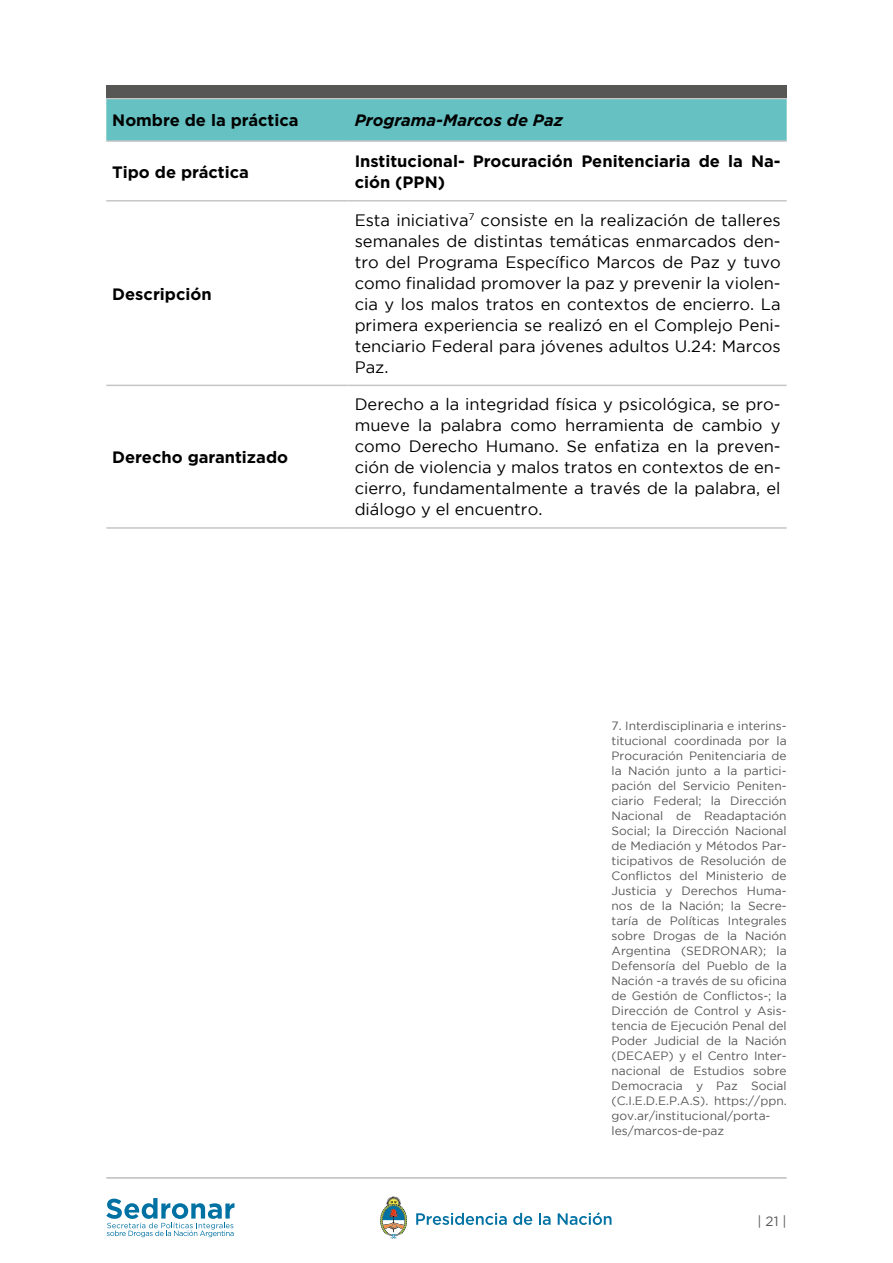
<style>
.page{position:relative;width:893px;height:1263px;background:#fff}
.page>*{position:absolute;margin:0;border:0;box-sizing:border-box;transform-origin:0 0}
.t1{font:16.5px/21px "Gotham";color:#000;text-align:justify}
.t2{font:700 16.5px/21px "Gotham";color:#000}
.t3{font:italic 700 16.5px "Gotham";color:#000}
.t4{font:13.5px "Gotham";color:#575756}
.t5{font:12px/15px "Gotham";color:#575756}
</style>
<div class="page">
<hr style="left:106px;top:1177px;width:681px;height:1px;background:#9d9d9c">
<svg style="left:416px;top:1213px;width:91px;height:12px"></svg>
<svg style="left:513px;top:1213px;width:19px;height:12px"></svg>
<svg style="left:539px;top:1213px;width:12px;height:12px"></svg>
<svg style="left:558px;top:1212px;width:53px;height:13px"></svg>
<svg style="left:380px;top:1196px;width:27px;height:43px"></svg>
<svg style="left:106px;top:1198px;width:128px;height:39px"></svg>
<div style="left:106px;top:99px;width:681px;height:41px;background:#65c1c2"></div>
<hr style="left:106px;top:98px;width:243px;height:1px;background:#c6c6c6">
<hr style="left:349px;top:98px;width:438px;height:1px;background:#c6c6c6">
<hr style="left:106px;top:140px;width:243px;height:2px;background:#c6c6c6">
<hr style="left:349px;top:140px;width:438px;height:2px;background:#c6c6c6">
<hr style="left:106px;top:200px;width:243px;height:2px;background:#c6c6c6">
<hr style="left:349px;top:200px;width:438px;height:2px;background:#c6c6c6">
<hr style="left:106px;top:385px;width:243px;height:1px;background:#c6c6c6">
<hr style="left:349px;top:385px;width:438px;height:1px;background:#c6c6c6">
<hr style="left:106px;top:527px;width:243px;height:2px;background:#c6c6c6">
<hr style="left:349px;top:527px;width:438px;height:2px;background:#c6c6c6">
<div style="left:106px;top:85px;width:681px;height:13px;background:#575756"></div>
<h1 class="t2" style="left:112px;top:110px;width:188px">Nombre de la práctica</h1>
<h1 class="t3" style="left:355px;top:110px;width:210px">Programa-Marcos de Paz</h1>
<h1 class="t2" style="left:112px;top:161px;width:138px">Tipo de práctica</h1>
<h1 class="t2" style="left:355px;top:151px;width:427px">Institucional- Procuración Penitenciaria de la Na&shy;ción (PPN)</h1>
<h1 class="t2" style="left:112px;top:283px;width:101px">Descripción</h1>
<h1 class="t2" style="left:112px;top:447px;width:177px">Derecho garantizado</h1>
<p class="t1" style="left:355px;top:209px;width:427px">Esta iniciativa<sup>7</sup> consiste en la realización de talleres semanales de distintas temáticas enmarcados den&shy;tro del Programa Específico Marcos de Paz y tuvo como finalidad promover la paz y prevenir la violen&shy;cia y los malos tratos en contextos de encierro. La primera experiencia se realizó en el Complejo Peni&shy;tenciario Federal para jóvenes adultos U.24: Marcos Paz.</p>
<p class="t1" style="left:355px;top:394px;width:428px">Derecho a la integridad física y psicológica, se pro&shy;mueve la palabra como herramienta de cambio y como Derecho Humano. Se enfatiza en la preven&shy;ción de violencia y malos tratos en contextos de en&shy;cierro, fundamentalmente a través de la palabra, el diálogo y el encuentro.</p>
<p class="t5" style="left:611px;top:718px;width:177px">7. Interdisciplinaria e interins&shy;titucional coordinada por la<br>Procuración Penitenciaria de la Nación junto a la partici&shy;pación del Servicio Peniten&shy;ciario Federal; la Dirección<br>Nacional de Readaptación<br>Social; la Dirección Nacional de Mediación y Métodos Par&shy;ticipativos de Resolución de<br>Conflictos del Ministerio de<br>Justicia y Derechos Huma&shy;nos de la Nación; la Secre&shy;taría de Políticas Integrales sobre Drogas de la Nación<br>Argentina (SEDRONAR); la<br>Defensoría del Pueblo de la<br>Nación -a través de su oficina de Gestión de Conflictos-; la<br>Dirección de Control y Asis&shy;tencia de Ejecución Penal del<br>Poder Judicial de la Nación (DECAEP) y el Centro Inter&shy;nacional de Estudios sobre<br>Democracia y Paz Social (C.I.E.D.E.P.A.S). https://ppn. gov.ar/institucional/porta&shy;les/marcos-de-paz</p>
<p class="t4" style="left:757px;top:1213px;width:31px">| 21 |</p>
</div>
